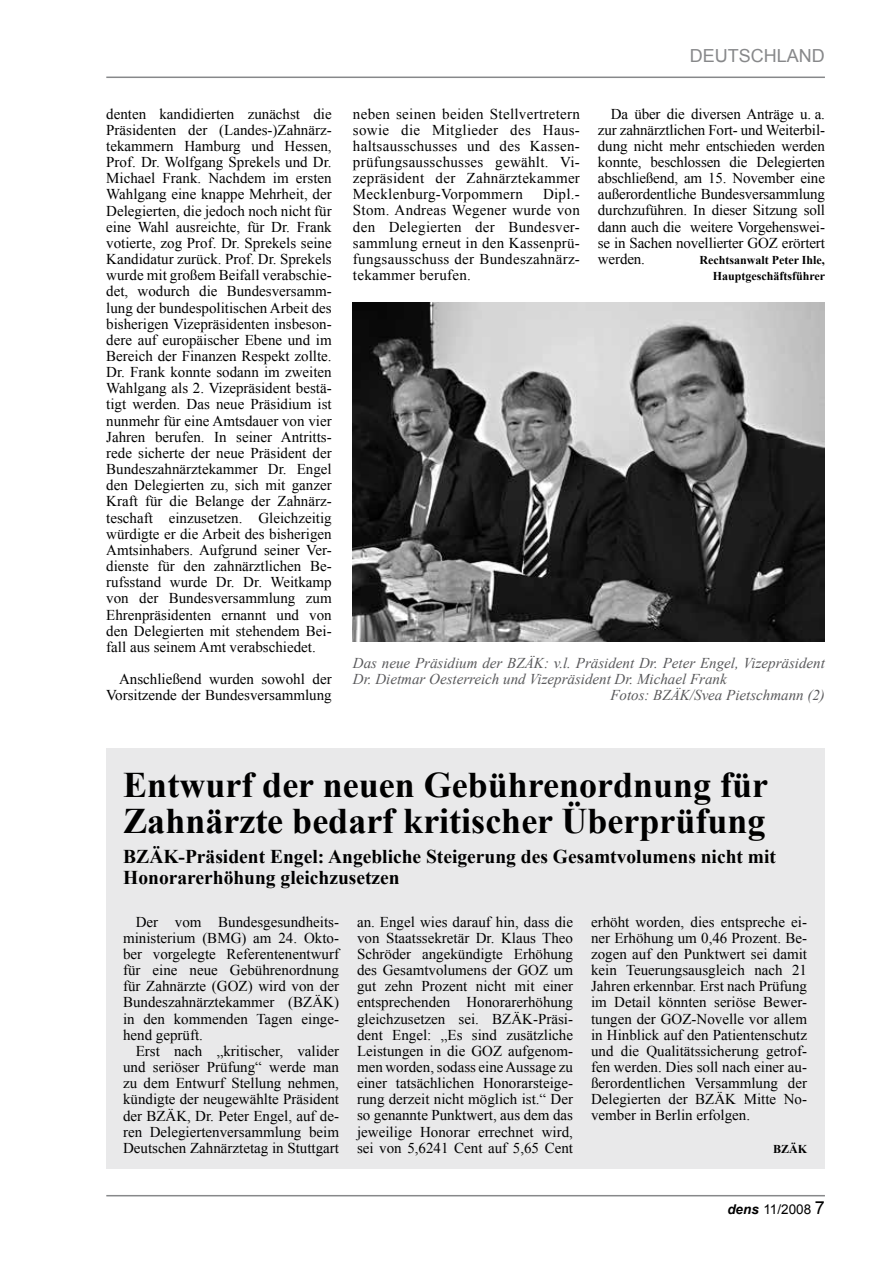
<style>
.page{position:relative;width:893px;height:1263px;background:#fff}
.page>*{position:absolute;margin:0;border:0;box-sizing:border-box;transform-origin:0 0}
.t1{font:700 36px/36px "Times New Roman";color:#000}
.t2{font:700 19.5px/21px "Times New Roman";color:#000}
.t3{font:18px "Arial";color:#87888a}
.t4{font:15px/16.2px "Times New Roman";color:#000;text-align:justify}
.t5{font:italic 15px "Times New Roman";color:#58585a}
.t6{font:13.5px "Arial";color:#000}
.t7{font:700 12px/16.2px "Times New Roman";color:#000;text-align:right}
.s1{font-weight:700;font-style:italic}
.s2{font-size:18px}
</style>
<div class="page">
<hr style="left:106px;top:1195px;width:719px;height:1px;background:#87888a">
<hr style="left:106px;top:77px;width:719px;height:1px;background:#87888a">
<div style="left:106px;top:749px;width:719px;height:420px;background:#e9e9ea"></div>
<img style="left:353px;top:302px;width:472px;height:339px">
<p class="t4" style="left:106px;top:105px;width:227px">denten kandidierten zunächst die Präsidenten der (Landes-)Zahnärz&shy;tekammern Hamburg und Hessen, Prof. Dr. Wolfgang Sprekels und Dr.<br>Michael Frank. Nachdem im ersten Wahlgang eine knappe Mehrheit, der Delegierten, die jedoch noch nicht für eine Wahl ausreichte, für Dr. Frank votierte, zog Prof. Dr. Sprekels seine Kandidatur zurück. Prof. Dr. Sprekels wurde mit großem Beifall verabschie&shy;det, wodurch die Bundesversamm&shy;lung der bundespolitischen Arbeit des bisherigen Vizepräsidenten insbeson&shy;dere auf europäischer Ebene und im Bereich der Finanzen Respekt zollte.<br>Dr. Frank konnte sodann im zweiten Wahlgang als 2. Vizepräsident bestä&shy;tigt werden. Das neue Präsidium ist nunmehr für eine Amtsdauer von vier Jahren berufen. In seiner Antritts&shy;rede sicherte der neue Präsident der Bundeszahnärztekammer Dr. Engel den Delegierten zu, sich mit ganzer Kraft für die Belange der Zahnärz&shy;teschaft einzusetzen. Gleichzeitig würdigte er die Arbeit des bisherigen Amtsinhabers. Aufgrund seiner Ver&shy;dienste für den zahnärztlichen Be&shy;rufsstand wurde Dr. Dr. Weitkamp von der Bundesversammlung zum Ehrenpräsidenten ernannt und von den Delegierten mit stehendem Bei&shy;fall aus seinem Amt verabschiedet.</p>
<p class="t4" style="left:106px;top:671px;width:227px;text-align:right">Anschließend wurden sowohl der<br>Vorsitzende der Bundesversammlung</p>
<p class="t3" style="left:690px;top:44px;width:136px">DEUTSCHLAND</p>
<p class="t4" style="left:353px;top:105px;width:229px">neben seinen beiden Stellvertretern sowie die Mitglieder des Haus&shy;haltsausschusses und des Kassen&shy;prüfungsausschusses gewählt. Vi&shy;zepräsident der Zahnärztekammer Mecklenburg-Vorpommern</p>
<p class="t4" style="left:353px;top:186px;width:229px;text-indent:190px">Dipl.- Stom. Andreas Wegener wurde von den Delegierten der Bundesver&shy;sammlung erneut in den Kassenprü&shy;fungsausschuss der Bundeszahnärz&shy;tekammer berufen.</p>
<p class="t4" style="left:598px;top:105px;width:229px;text-indent:13px">Da über die diversen Anträge u. a. zur zahnärztlichen Fort- und Weiterbil&shy;dung nicht mehr entschieden werden konnte, beschlossen die Delegierten abschließend, am 15. November eine außerordentliche Bundesversammlung durchzuführen. In dieser Sitzung soll dann auch die weitere Vorgehenswei&shy;se in Sachen novellierter GOZ erörtert werden.</p>
<p class="t7" style="left:699px;top:252px;width:127px">Rechtsanwalt Peter Ihle,<br>Hauptgeschäftsführer</p>
<p class="t5" style="left:353px;top:653px;width:474px">Das neue Präsidium der BZÄK: v.l. Präsident Dr. Peter Engel, Vizepräsident</p>
<p class="t5" style="left:353px;top:669px;width:375px">Dr. Dietmar Oesterreich und Vizepräsident Dr. Michael Frank</p>
<p class="t5" style="left:610px;top:685px;width:216px">Fotos: BZÄK/Svea Pietschmann (2)</p>
<h1 class="t1" style="left:123px;top:766px;width:646px">Entwurf der neuen Gebührenordnung für<br>Zahnärzte bedarf kritischer Überprüfung</h1>
<h2 class="t2" style="left:123px;top:845px;width:654px">BZÄK-Präsident Engel: Angebliche Steigerung des Gesamtvolumens nicht mit<br>Honorarerhöhung gleichzusetzen</h2>
<p class="t4" style="left:123px;top:913px;width:218px;text-indent:13px">Der vom Bundesgesundheits&shy;ministerium (BMG) am 24. Okto&shy;ber vorgelegte Referentenentwurf für eine neue Gebührenordnung für Zahnärzte (GOZ) wird von der Bundeszahnärztekammer (BZÄK) in den kommenden Tagen einge&shy;hend geprüft.</p>
<p class="t4" style="left:123px;top:1042px;width:218px;text-indent:13px">Erst nach „kritischer, valider und seriöser Prüfung“ werde man zu dem Entwurf Stellung nehmen, kündigte der neugewählte Präsident der BZÄK, Dr. Peter Engel, auf de&shy;ren Delegiertenversammlung beim Deutschen Zahnärztetag in Stuttgart</p>
<p class="t4" style="left:357px;top:913px;width:218px">an. Engel wies darauf hin, dass die von Staatssekretär Dr. Klaus Theo Schröder angekündigte Erhöhung des Gesamtvolumens der GOZ um gut zehn Prozent nicht mit einer entsprechenden Honorarerhöhung gleichzusetzen sei. BZÄK-Präsi&shy;dent Engel: „Es sind zusätzliche Leistungen in die GOZ aufgenom&shy;men worden, sodass eine Aussage zu einer tatsächlichen Honorarsteige&shy;rung derzeit nicht möglich ist.“ Der so genannte Punktwert, aus dem das jeweilige Honorar errechnet wird, sei von 5,6241 Cent auf 5,65 Cent</p>
<p class="t4" style="left:591px;top:913px;width:218px">erhöht worden, dies entspreche ei&shy;ner Erhöhung um 0,46 Prozent. Be&shy;zogen auf den Punktwert sei damit kein Teuerungsausgleich nach 21<br>Jahren erkennbar. Erst nach Prüfung im Detail könnten seriöse Bewer&shy;tungen der GOZ-Novelle vor allem in Hinblick auf den Patientenschutz und die Qualitätssicherung getrof&shy;fen werden. Dies soll nach einer au&shy;ßerordentlichen Versammlung der Delegierten der BZÄK Mitte No&shy;vember in Berlin erfolgen.</p>
<p class="t7" style="left:773px;top:1140px;width:36px">BZÄK</p>
<p class="t6" style="left:727px;top:1201px;width:99px"><span class="s1">dens</span> 11/2008 <span class="s2">7</span></p>
</div>
